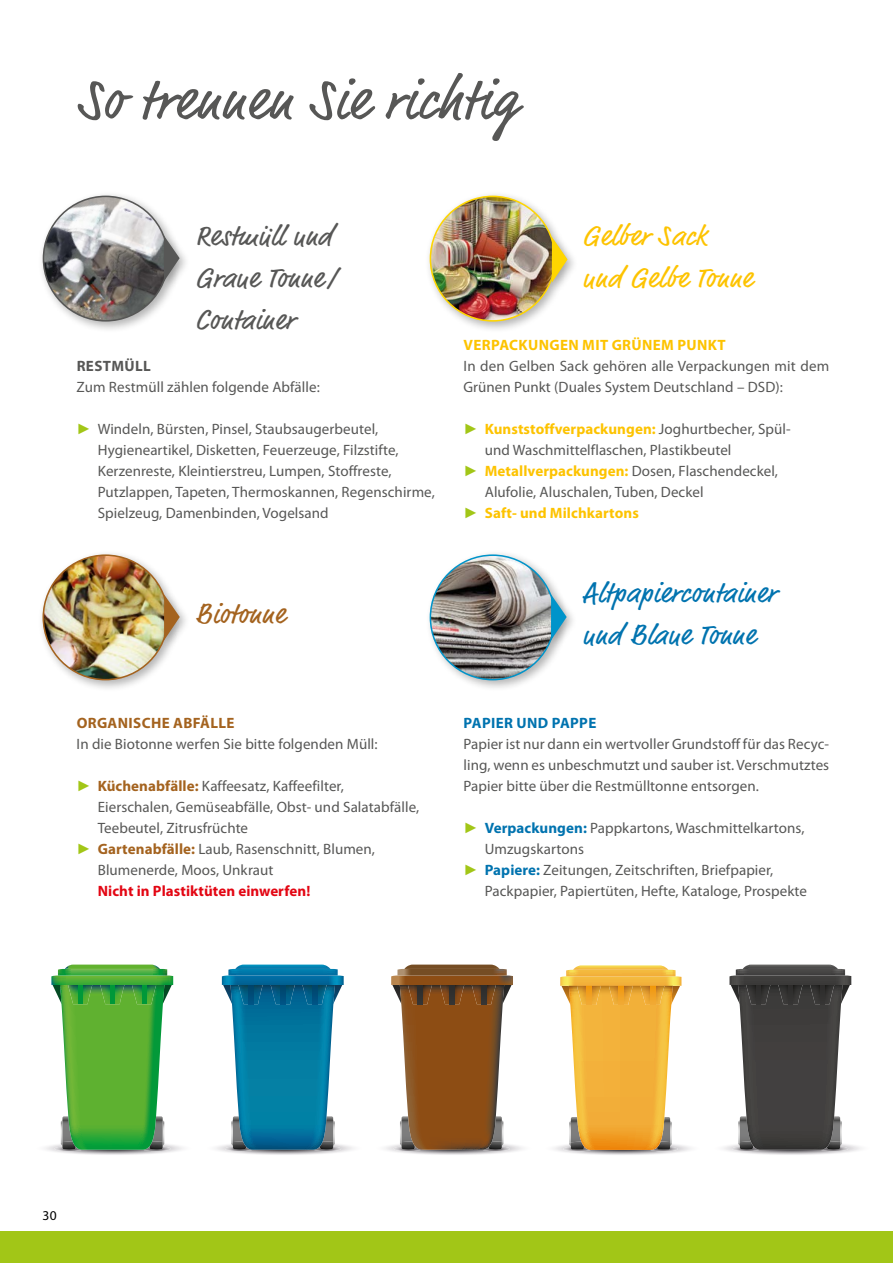
<style>
.page{position:relative;width:893px;height:1263px;background:#fff}
.page>*{position:absolute;margin:0;border:0;box-sizing:border-box;transform-origin:0 0}
.t1{font:57px "Market Pro";letter-spacing:.02em;color:#575756}
.t2{font:28.5px/42px "Market Pro";letter-spacing:.02em;color:#575756}
.t3{font:28.5px/42px "Market Pro";letter-spacing:.02em;color:#0073af}
.t4{font:28.5px/42px "Market Pro";letter-spacing:.02em;color:#fdc300}
.t5{font:28.5px "Market Pro";letter-spacing:.02em;color:#a4631f}
.t6{font:15px/21px "Myriad Pro";letter-spacing:.005em;color:#575756}
.t7{font:700 15px "Myriad Pro";letter-spacing:.005em;color:#fdc300}
.t8{font:700 15px "Myriad Pro";letter-spacing:.005em;color:#e30613}
.t9{font:700 15px "Myriad Pro";letter-spacing:.025em;color:#fdc300}
.t10{font:700 15px "Myriad Pro";letter-spacing:.025em;color:#a4631f}
.t11{font:700 15px "Myriad Pro";letter-spacing:.025em;color:#0073af}
.t12{font:700 15px "Myriad Pro";letter-spacing:.025em;color:#575756}
.t13{font:13.5px "Myriad Pro";color:#000}
.s1{font-family:"Arial";font-style:italic;color:#a2c617}
.s2{font-weight:700;color:#a4631f}
.s3{font-family:"Arial";font-weight:400;font-style:italic;color:#a2c617}
.s4{font-weight:400;color:#575756}
.s5{font-weight:700;color:#fdc300}
.s6{font-weight:700;color:#0073af}
</style>
<div class="page">
<div style="left:0;top:1231px;width:893px;height:32px;background:#a2c617"></div>
<div style="left:38px;top:191px;width:142px;height:142px;background:#000;opacity:.3"></div>
<img style="left:43px;top:196px;width:125px;height:125px;border-radius:62px">
<div style="left:159px;top:233px;width:32px;height:59px;background:#000;opacity:.3"></div>
<svg style="left:164px;top:236px;width:16px;height:46px"></svg>
<div style="left:38px;top:550px;width:142px;height:142px;background:#000;opacity:.3"></div>
<img style="left:43px;top:555px;width:125px;height:125px;border-radius:62px">
<div style="left:160px;top:591px;width:31px;height:60px;background:#000;opacity:.3"></div>
<svg style="left:164px;top:594px;width:16px;height:46px"></svg>
<div style="left:425px;top:191px;width:142px;height:142px;background:#000;opacity:.3"></div>
<img style="left:430px;top:196px;width:125px;height:125px;border-radius:62px">
<div style="left:547px;top:234px;width:32px;height:59px;background:#000;opacity:.3"></div>
<svg style="left:552px;top:237px;width:15px;height:46px"></svg>
<div style="left:425px;top:550px;width:142px;height:142px;background:#000;opacity:.3"></div>
<img style="left:430px;top:555px;width:125px;height:125px;border-radius:62px">
<div style="left:546px;top:591px;width:32px;height:60px;background:#000;opacity:.3"></div>
<svg style="left:551px;top:594px;width:16px;height:46px"></svg>
<svg style="left:554px;top:965px;width:137px;height:190px"></svg>
<svg style="left:216px;top:964px;width:137px;height:191px"></svg>
<svg style="left:45px;top:964px;width:138px;height:191px"></svg>
<svg style="left:723px;top:964px;width:138px;height:191px"></svg>
<svg style="left:385px;top:964px;width:138px;height:191px"></svg>
<h1 class="t1" style="left:77px;top:62px;width:442px">So trennen Sie richtig</h1>
<h2 class="t2" style="left:196px;top:216px;width:144px">Restmüll und<br>Graue Tonne/<br>Container</h2>
<h2 class="t4" style="left:583px;top:216px;width:171px">Gelber Sack und Gelbe Tonne</h2>
<p class="t12" style="left:77px;top:356px;width:76px">RESTMÜLL</p>
<p class="t6" style="left:77px;top:376px;width:245px">Zum Restmüll zählen folgende Abfälle:</p>
<p class="t6" style="left:98px;top:418px;width:338px;text-indent:-21px"><span class="s1">►</span> Windeln, Bürsten, Pinsel, Staubsaugerbeutel, Hygieneartikel, Disketten, Feuerzeuge, Filzstifte, Kerzenreste, Kleintierstreu, Lumpen, Stoffreste, Putzlappen, Tapeten, Thermoskannen, Regenschirme, Spielzeug, Damenbinden, Vogelsand</p>
<h2 class="t5" style="left:196px;top:594px;width:91px">Biotonne</h2>
<p class="t10" style="left:77px;top:713px;width:159px">ORGANISCHE ABFÄLLE</p>
<p class="t6" style="left:77px;top:733px;width:303px">In die Biotonne werfen Sie bitte folgenden Müll:</p>
<p class="t6" style="left:77px;top:775px;width:269px"><span class="s1">►</span> <span class="s2">Küchenabfälle:</span> Kaffeesatz, Kaffeefilter,</p>
<p class="t6" style="left:98px;top:796px;width:323px">Eierschalen, Gemüseabfälle, Obst- und Salatabfälle,</p>
<p class="t6" style="left:98px;top:817px;width:152px">Teebeutel, Zitrusfrüchte</p>
<p class="t6" style="left:77px;top:838px;width:300px"><span class="s1">►</span> <span class="s2">Gartenabfälle:</span> Laub, Rasenschnitt, Blumen,</p>
<p class="t6" style="left:98px;top:859px;width:177px">Blumenerde, Moos, Unkraut</p>
<p class="t8" style="left:98px;top:881px;width:214px">Nicht in Plastiktüten einwerfen!</p>
<p class="t9" style="left:464px;top:335px;width:264px">VERPACKUNGEN MIT GRÜNEM PUNKT</p>
<p class="t6" style="left:463px;top:355px;width:367px">In den Gelben Sack gehören alle Verpackungen mit dem<br>Grünen Punkt (Duales System Deutschland – DSD):</p>
<p class="t7" style="left:463px;top:419px;width:328px"><span class="s3">►</span> Kunststoffverpackungen: <span class="s4">Joghurtbecher, Spül-</span></p>
<p class="t6" style="left:485px;top:439px;width:248px">und Waschmittelflaschen, Plastikbeutel</p>
<p class="t6" style="left:463px;top:460px;width:316px"><span class="s1">►</span> <span class="s5">Metallverpackungen:</span> Dosen, Flaschendeckel,</p>
<p class="t6" style="left:485px;top:481px;width:220px">Alufolie, Aluschalen, Tuben, Deckel</p>
<p class="t7" style="left:463px;top:503px;width:177px"><span class="s3">►</span> Saft- und Milchkartons</p>
<h2 class="t3" style="left:583px;top:573px;width:195px">Altpapiercontainer und Blaue Tonne</h2>
<p class="t11" style="left:464px;top:713px;width:134px">PAPIER UND PAPPE</p>
<p class="t6" style="left:463px;top:733px;width:367px;text-align:justify">Papier ist nur dann ein wertvoller Grundstoff für das Recyc&shy;ling, wenn es unbeschmutzt und sauber ist. Verschmutztes Papier bitte über die Restmülltonne entsorgen.</p>
<p class="t6" style="left:463px;top:817px;width:342px"><span class="s1">►</span> <span class="s6">Verpackungen:</span> Pappkartons, Waschmittelkartons,</p>
<p class="t6" style="left:485px;top:838px;width:101px">Umzugskartons</p>
<p class="t6" style="left:463px;top:859px;width:311px"><span class="s1">►</span> <span class="s6">Papiere:</span> Zeitungen, Zeitschriften, Briefpapier,</p>
<p class="t6" style="left:485px;top:880px;width:324px">Packpapier, Papiertüten, Hefte, Kataloge, Prospekte</p>
<p class="t13" style="left:43px;top:1207px;width:16px">30</p>
</div>
